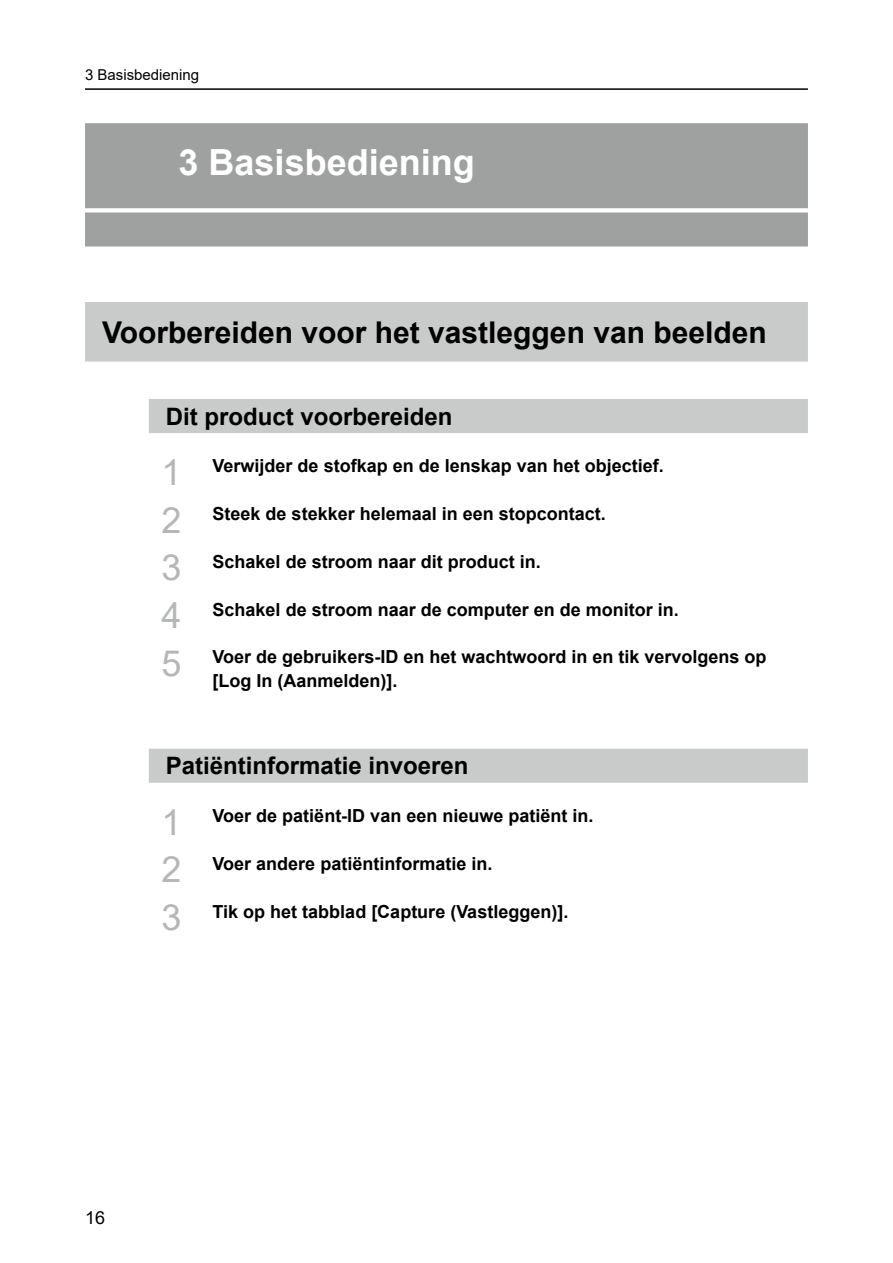
<style>
.page{position:relative;width:893px;height:1263px;background:#fff}
.page>*{position:absolute;margin:0;border:0;box-sizing:border-box;transform-origin:0 0}
.t1{font:700 36px "Arial";color:#fff}
.t2{font:700 30px "Arial";color:#000}
.t3{font:700 24px "Arial";color:#000}
.t4{font:700 18px/24px "Arial";color:#000}
.t5{font:18px "Arial";color:#000}
.t6{font:15px "Arial";color:#000}
.s1{font-weight:400;font-size:36px;color:#b5b6b6}
</style>
<div class="page">
<hr style="left:85px;top:88px;width:723px;height:2px;background:#000">
<div style="left:85px;top:123px;width:723px;height:123px;background:#9fa0a0"></div>
<svg style="left:85px;top:208px;width:723px;height:4px;background:#f9f9f9"></svg>
<div style="left:85px;top:302px;width:723px;height:60px;background:#c9caca"></div>
<div style="left:149px;top:399px;width:659px;height:34px;background:#c9caca"></div>
<div style="left:149px;top:749px;width:659px;height:34px;background:#c9caca"></div>
<p class="t6" style="left:85px;top:64px;width:116px">3 Basisbediening</p>
<h1 class="t1" style="left:179px;top:137px;width:298px">3 Basisbediening</h1>
<h2 class="t2" style="left:102px;top:311px;width:666px">Voorbereiden voor het vastleggen van beelden</h2>
<h3 class="t3" style="left:166px;top:399px;width:288px">Dit product voorbereiden</h3>
<p class="t4" style="left:162px;top:454px;width:504px"><span class="s1">1</span> Verwijder de stofkap en de lenskap van het objectief.</p>
<p class="t4" style="left:162px;top:502px;width:446px"><span class="s1">2</span> Steek de stekker helemaal in een stopcontact.</p>
<p class="t4" style="left:162px;top:550px;width:381px"><span class="s1">3</span> Schakel de stroom naar dit product in.</p>
<p class="t4" style="left:162px;top:597px;width:519px"><span class="s1">4</span> Schakel de stroom naar de computer en de monitor in.</p>
<p class="t4" style="left:213px;top:645px;width:555px;text-indent:-51px"><span class="s1">5</span> Voer de gebruikers-ID en het wachtwoord in en tik vervolgens op [Log In (Aanmelden)].</p>
<h3 class="t3" style="left:166px;top:749px;width:304px">Patiëntinformatie invoeren</h3>
<p class="t4" style="left:162px;top:804px;width:433px"><span class="s1">1</span> Voer de patiënt-ID van een nieuwe patiënt in.</p>
<p class="t4" style="left:162px;top:852px;width:332px"><span class="s1">2</span> Voer andere patiëntinformatie in.</p>
<p class="t4" style="left:162px;top:899px;width:408px"><span class="s1">3</span> Tik op het tabblad [Capture (Vastleggen)].</p>
<p class="t5" style="left:85px;top:1205px;width:22px">16</p>
</div>
